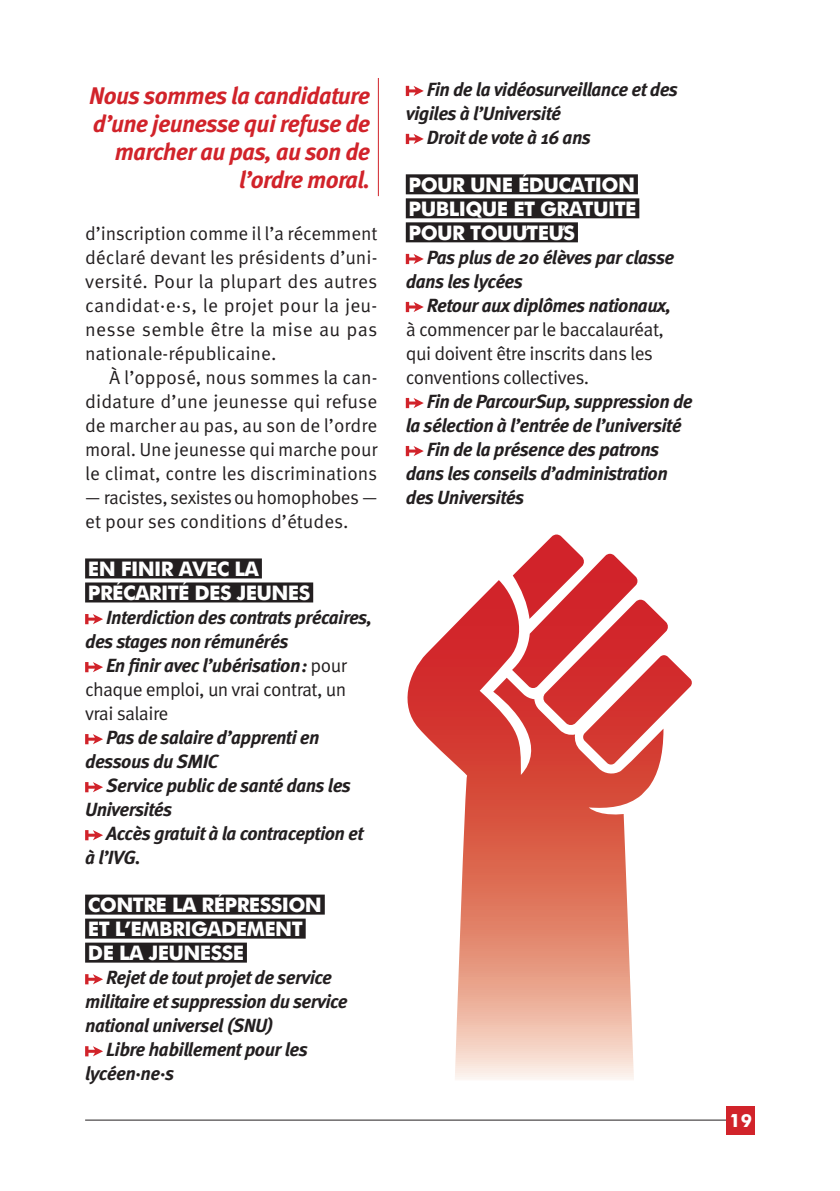
<style>
.page{position:relative;width:840px;height:1191px;background:#fff}
.page>*{position:absolute;margin:0;border:0;box-sizing:border-box;transform-origin:0 0}
.t1{font:italic 700 24px/28px "Meta Pro";letter-spacing:-.03em;color:#d1232a;text-align:right}
.t2{font:700 20px/24px "Futura";letter-spacing:-.03em;color:#fff}
.t3{font:italic 700 19px/24px "Meta Pro";letter-spacing:-.03em;color:#231f20}
.t4{font:19px/24px "Meta Pro";letter-spacing:-.03em;color:#231f20;text-align:justify}
.t5{font:700 18px "Futura";color:#fff}
.s1{font-weight:700;font-style:italic}
</style>
<div class="page">
<hr style="left:85px;top:1119px;width:669px;height:1px;background:#231f20">
<div style="left:726px;top:1106px;width:28px;height:28px;background:#d1232a"></div>
<div style="left:85px;top:558px;width:177px;height:20px;background:#231f20"></div>
<div style="left:85px;top:582px;width:228px;height:20px;background:#231f20"></div>
<div style="left:85px;top:894px;width:239px;height:20px;background:#231f20"></div>
<div style="left:85px;top:918px;width:220px;height:20px;background:#231f20"></div>
<div style="left:85px;top:942px;width:162px;height:20px;background:#231f20"></div>
<svg style="left:85px;top:614px;width:18px;height:10px"></svg>
<svg style="left:85px;top:662px;width:18px;height:10px"></svg>
<svg style="left:85px;top:734px;width:18px;height:10px"></svg>
<svg style="left:85px;top:782px;width:18px;height:10px"></svg>
<svg style="left:85px;top:830px;width:18px;height:10px"></svg>
<svg style="left:85px;top:974px;width:18px;height:10px"></svg>
<svg style="left:85px;top:1046px;width:18px;height:10px"></svg>
<div style="left:405px;top:174px;width:232px;height:20px;background:#231f20"></div>
<div style="left:405px;top:198px;width:234px;height:20px;background:#231f20"></div>
<div style="left:405px;top:222px;width:172px;height:20px;background:#231f20"></div>
<svg style="left:405px;top:86px;width:18px;height:10px"></svg>
<svg style="left:405px;top:134px;width:18px;height:10px"></svg>
<svg style="left:405px;top:254px;width:18px;height:10px"></svg>
<svg style="left:405px;top:302px;width:18px;height:10px"></svg>
<svg style="left:405px;top:398px;width:18px;height:10px"></svg>
<svg style="left:405px;top:446px;width:18px;height:10px"></svg>
<hr style="left:377px;top:78px;width:1px;height:118px;background:#d1232a">
<svg style="left:407px;top:534px;width:285px;height:546px"></svg>
<p class="t1" style="left:89px;top:82px;width:282px">Nous sommes la candidature d’une jeunesse qui refuse de marcher au pas, au son de l’ordre moral.</p>
<p class="t4" style="left:85px;top:222px;width:294px">d’inscription comme il l’a récemment déclaré devant les présidents d’uni&shy;versité. Pour la plupart des autres candidat·e·s, le projet pour la jeu&shy;nesse semble être la mise au pas nationale-républicaine.</p>
<p class="t4" style="left:85px;top:366px;width:293px;text-indent:24px">À l’opposé, nous sommes la can&shy;didature d’une jeunesse qui refuse de marcher au pas, au son de l’ordre moral. Une jeunesse qui marche pour le climat, contre les discriminations</p>
<p class="t4" style="left:85px;top:486px;width:293px">— racistes, sexistes ou homophobes — et pour ses conditions d’études.</p>
<p class="t2" style="left:88px;top:555px;width:55px">EN FINIR</p>
<p class="t2" style="left:178px;top:555px;width:14px">AVEC</p>
<p class="t2" style="left:234px;top:555px;width:13px">LA</p>
<p class="t2" style="left:88px;top:579px;width:47px">PRÉCARIT</p>
<p class="t2" style="left:178px;top:579px;width:81px">É DES JEUNES</p>
<p class="t3" style="left:85px;top:606px;width:288px;text-indent:21px">Interdiction des contrats précaires, des stages non rémunérés</p>
<p class="t4" style="left:85px;top:654px;width:263px;text-indent:21px"><span class="s1">En finir avec l’ubérisation:</span> pour chaque emploi, un vrai contrat, un vrai salaire</p>
<p class="t3" style="left:85px;top:726px;width:236px;text-indent:21px">Pas de salaire d’apprenti en dessous du SMIC</p>
<p class="t3" style="left:85px;top:774px;width:267px;text-indent:21px">Service public de santé dans les<br>Universités</p>
<p class="t3" style="left:85px;top:822px;width:280px;text-indent:21px">Accès gratuit à la contraception et à l’IVG.</p>
<p class="t2" style="left:88px;top:891px;width:26px">CONTRE</p>
<p class="t2" style="left:88px;top:891px;width:150px;text-indent:84px">LA RÉPRESSION<br>ET L’EMBRIGA</p>
<p class="t2" style="left:221px;top:915px;width:29px">DEMENT</p>
<p class="t2" style="left:88px;top:939px;width:83px">DE LA JEUNESSE</p>
<p class="t3" style="left:106px;top:966px;width:227px">Rejet de tout projet de service</p>
<p class="t3" style="left:85px;top:990px;width:264px">militaire et suppression du service</p>
<p class="t3" style="left:85px;top:1014px;width:190px">national universel (SNU)</p>
<p class="t3" style="left:106px;top:1038px;width:203px">Libre habillement pour les</p>
<p class="t3" style="left:85px;top:1062px;width:90px">lycéen·ne·s</p>
<p class="t3" style="left:426px;top:78px;width:252px">Fin de la vidéosurveillance et des</p>
<p class="t3" style="left:405px;top:102px;width:156px">vigiles à l’Université</p>
<p class="t3" style="left:426px;top:126px;width:165px">Droit de vote à 16 ans</p>
<p class="t2" style="left:408px;top:171px;width:28px">POUR</p>
<p class="t2" style="left:470px;top:171px;width:15px">UNE</p>
<p class="t2" style="left:408px;top:171px;width:149px;text-indent:109px">ÉDUCATION<br>PUBLIQUE ET GRATUITE<br>POUR</p>
<p class="t2" style="left:470px;top:219px;width:15px">TOU</p>
<p class="t2" style="left:512px;top:219px;width:63px">·TE ·S</p>
<p class="t3" style="left:405px;top:246px;width:270px;text-indent:21px">Pas plus de 20 élèves par classe dans les lycées</p>
<p class="t3" style="left:426px;top:294px;width:246px">Retour aux diplômes nationaux,</p>
<p class="t4" style="left:405px;top:318px;width:259px;text-align:left">à commencer par le baccalauréat, qui doivent être inscrits dans les conventions collectives.</p>
<p class="t3" style="left:426px;top:390px;width:267px">Fin de ParcourSup, suppression de</p>
<p class="t3" style="left:405px;top:414px;width:277px">la sélection à l’entrée de l’université</p>
<p class="t3" style="left:426px;top:438px;width:234px">Fin de la présence des patrons</p>
<p class="t3" style="left:405px;top:462px;width:263px">dans les conseils d’administration</p>
<p class="t3" style="left:405px;top:486px;width:120px">des Universités</p>
<p class="t5" style="left:729px;top:1107px;width:24px">19</p>
</div>
